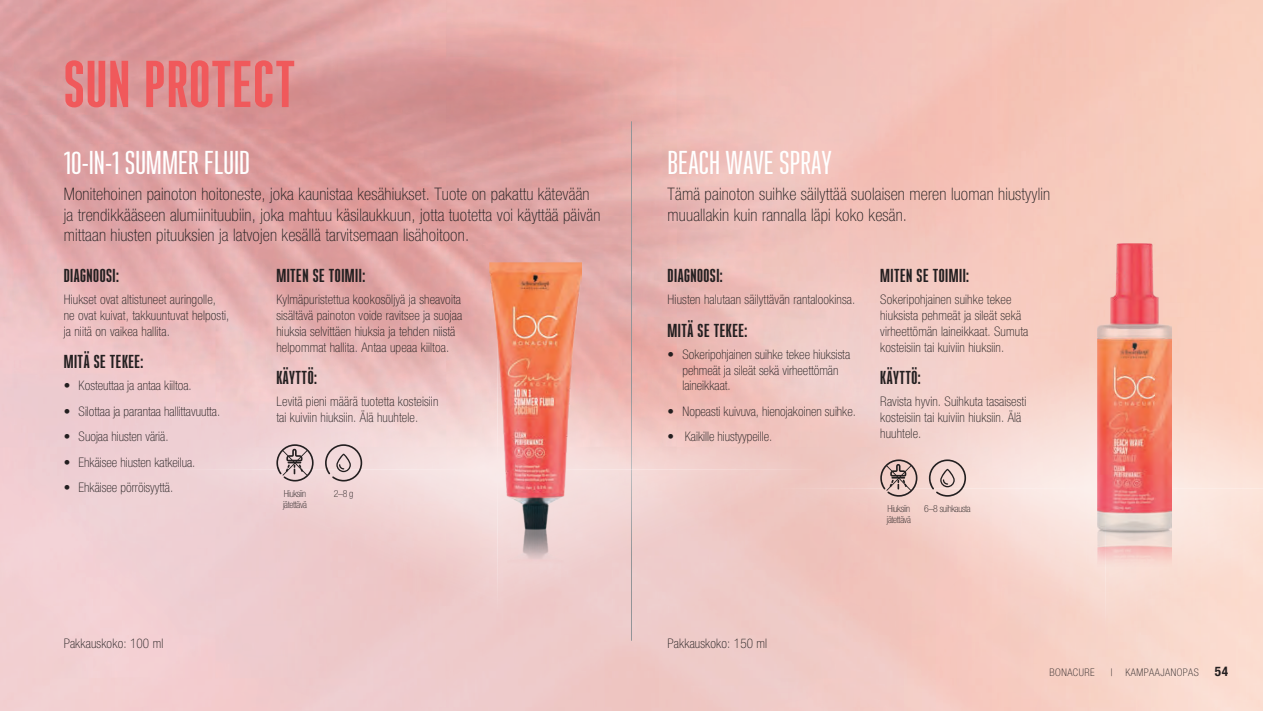
<style>
.page{position:relative;width:1263px;height:711px;background:#fff}
.page>*{position:absolute;margin:0;border:0;box-sizing:border-box;transform-origin:0 0}
.t1{font:700 66px "Ristretto Pro";letter-spacing:.02em;color:#f0595b}
.t2{font:500 33px "Ristretto Pro";color:#fff}
.t3{font:700 18.75px "Ristretto Pro";letter-spacing:.025em;color:#231f20}
.t4{font:100 condensed 17.25px/20.2px "Helvetica Neue LTW1 G";letter-spacing:.01em;color:#231f20}
.t5{font:100 condensed 13.2px/15.8px "Helvetica Neue LTW1 G";letter-spacing:.01em;color:#231f20}
.t6{font:700 condensed 13.2px "Helvetica Neue LTW1 G";color:#231f20}
.t7{font:100 condensed 10.5px "Helvetica Neue LTW1 G";letter-spacing:.05em;color:#231f20}
.t8{font:100 condensed 9.75px/10.5px "Helvetica Neue LTW1 G";letter-spacing:-.03em;color:#231f20}
</style>
<div class="page">
<img style="left:0;top:0;width:1263px;height:710px">
<hr style="left:631px;top:121px;width:1px;height:519px;background:#939598">
<div style="left:497px;top:469px;width:351px;height:162px;background:linear-gradient(to bottom,#f1d3d0,#ecc8c7)"></div>
<div style="left:147px;top:469px;width:350px;height:162px;background:linear-gradient(to bottom,#f1d7d9,#edc6c8)"></div>
<svg style="left:581px;top:307px;width:267px;height:162px;background:#edbcb8"></svg>
<svg style="left:147px;top:307px;width:342px;height:162px;background:#edc5c6"></svg>
<div style="left:1106px;top:488px;width:157px;height:162px;background:linear-gradient(to bottom,#fce7df,#f9d7ca)"></div>
<svg style="left:755px;top:488px;width:351px;height:162px;background:#f3cdc6"></svg>
<div style="left:1106px;top:326px;width:157px;height:162px;background:linear-gradient(to bottom,#facbb8,#fbe4da)"></div>
<svg style="left:755px;top:326px;width:342px;height:162px;background:#f3d1cb"></svg>
<img style="left:489px;top:262px;width:92px;height:301px">
<img style="left:1097px;top:243px;width:74px;height:323px">
<svg style="left:325px;top:444px;width:37px;height:37px"></svg>
<svg style="left:276px;top:444px;width:38px;height:37px"></svg>
<svg style="left:929px;top:459px;width:37px;height:37px"></svg>
<svg style="left:880px;top:459px;width:37px;height:37px"></svg>
<h1 class="t1" style="left:64px;top:46px;width:233px">SUN PROTECT</h1>
<h2 class="t2" style="left:64px;top:143px;width:188px">10-IN-1 SUMMER FLUID</h2>
<p class="t4" style="left:64px;top:184px;width:538px">Monitehoinen painoton hoitoneste, joka kaunistaa kesähiukset. Tuote on pakattu kätevään ja trendikkääseen alumiinituubiin, joka mahtuu käsilaukkuun, jotta tuotetta voi käyttää päivän mittaan hiusten pituuksien ja latvojen kesällä tarvitsemaan lisähoitoon.</p>
<h3 class="t3" style="left:64px;top:264px;width:57px">DIAGNOOSI:</h3>
<p class="t5" style="left:64px;top:292px;width:167px">Hiukset ovat altistuneet auringolle, ne ovat kuivat, takkuuntuvat helposti, ja niitä on vaikea hallita.</p>
<h3 class="t3" style="left:64px;top:350px;width:81px">MITÄ SE TEKEE:</h3>
<p class="t5" style="left:64px;top:378px;width:130px">• Kosteuttaa ja antaa kiiltoa.</p>
<p class="t5" style="left:64px;top:403px;width:158px">• Silottaa ja parantaa hallittavuutta.</p>
<p class="t5" style="left:64px;top:428px;width:106px">• Suojaa hiusten väriä.</p>
<p class="t5" style="left:64px;top:454px;width:133px">• Ehkäisee hiusten katkeilua.</p>
<p class="t5" style="left:64px;top:479px;width:111px">• Ehkäisee pörröisyyttä.</p>
<h3 class="t3" style="left:276px;top:264px;width:90px">MITEN SE TOIMII:</h3>
<p class="t5" style="left:276px;top:292px;width:187px">Kylmäpuristettua kookosöljyä ja sheavoita sisältävä painoton voide ravitsee ja suojaa hiuksia selvittäen hiuksia ja tehden niistä helpommat hallita. Antaa upeaa kiiltoa.</p>
<h3 class="t3" style="left:276px;top:366px;width:42px">KÄYTTÖ:</h3>
<p class="t5" style="left:276px;top:393px;width:164px">Levitä pieni määrä tuotetta kosteisiin tai kuiviin hiuksiin. Älä huuhtele.</p>
<p class="t8" style="left:283px;top:488px;width:25px">Hiuksiin jätettävä</p>
<p class="t8" style="left:334px;top:488px;width:21px">2–8 g</p>
<h2 class="t2" style="left:668px;top:143px;width:166px">BEACH WAVE SPRAY</h2>
<h3 class="t4" style="left:668px;top:184px;width:384px">Tämä painoton suihke säilyttää suolaisen meren luoman hiustyylin muuallakin kuin rannalla läpi koko kesän.</h3>
<h3 class="t3" style="left:668px;top:264px;width:57px">DIAGNOOSI:</h3>
<p class="t5" style="left:668px;top:292px;width:189px">Hiusten halutaan säilyttävän rantalookinsa.</p>
<h3 class="t3" style="left:668px;top:319px;width:81px">MITÄ SE TEKEE:</h3>
<p class="t5" style="left:682px;top:346px;width:169px;text-indent:-15px">• Sokeripohjainen suihke tekee hiuksista pehmeät ja sileät sekä virheettömän laineikkaat.</p>
<p class="t5" style="left:668px;top:403px;width:190px">• Nopeasti kuivuva, hienojakoinen suihke.</p>
<p class="t5" style="left:668px;top:428px;width:106px">• Kaikille hiustyypeille.</p>
<h3 class="t3" style="left:880px;top:264px;width:90px">MITEN SE TOIMII:</h3>
<p class="t5" style="left:880px;top:292px;width:150px">Sokeripohjainen suihke tekee hiuksista pehmeät ja sileät sekä virheettömän laineikkaat. Sumuta kosteisiin tai kuiviin hiuksiin.</p>
<h3 class="t3" style="left:880px;top:366px;width:42px">KÄYTTÖ:</h3>
<p class="t5" style="left:880px;top:393px;width:148px">Ravista hyvin. Suihkuta tasaisesti kosteisiin tai kuiviin hiuksiin. Älä huuhtele.</p>
<p class="t8" style="left:887px;top:503px;width:25px">Hiuksiin jätettävä</p>
<p class="t8" style="left:924px;top:503px;width:48px">6–8 suihkausta</p>
<p class="t5" style="left:64px;top:635px;width:101px">Pakkauskoko: 100 ml</p>
<p class="t5" style="left:668px;top:635px;width:101px">Pakkauskoko: 150 ml</p>
<p class="t7" style="left:1049px;top:666px;width:47px">BONACURE</p>
<p class="t7" style="left:1110px;top:666px;width:90px">| KAMPAAJANOPAS</p>
<p class="t6" style="left:1215px;top:663px;width:15px">54</p>
</div>
